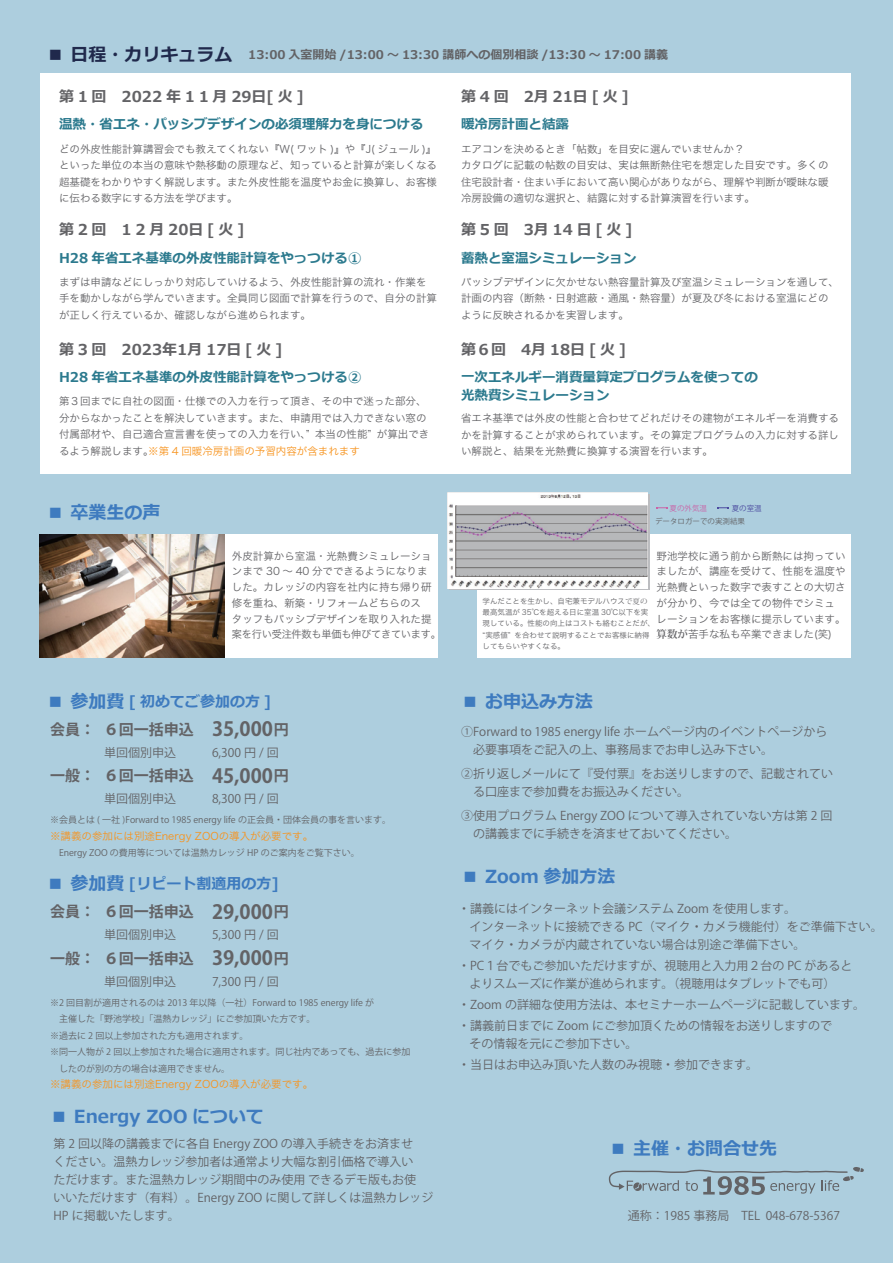
<style>
.page{position:relative;width:893px;height:1263px;background:#adcede}
.page>*{position:absolute;margin:0;border:0;box-sizing:border-box;transform-origin:0 0}
.t1{font:700 18px "Meiryo";color:#3e7bbf}
.t2{font:700 15px "Koz Go Pro";color:#636366}
.t3{font:700 15px "Meiryo";letter-spacing:.25em;color:#636366}
.t4{font:700 15px "Meiryo";color:#3e7bbf}
.t5{font:700 15px "Meiryo";color:#636366}
.t6{font:700 15px "Meiryo";letter-spacing:.125em;color:#636366}
.t7{font:700 13.5px/18px "Meiryo";color:#2c7a8e}
.t8{font:12px/18px "Koz Go Pro";color:#636366}
.t9{font:700 12px "Meiryo";color:#636366}
.t10{font:10.5px/16.5px "Hira Kaku Pro W3";color:#636366}
.t11{font:10.5px "Hira Kaku Pro W3";color:#f7931d}
.t12{font:9px/16.5px "Koz Go Pro";color:#636366}
.t13{font:7.5px/11.2px "Hira Kaku Pro W3";color:#636366}
.t14{font:7.5px "Koz Go Pro";color:#636366}
.t15{font:7.5px "Koz Go Pro";color:#c964a7}
.t16{font:7.5px "Koz Go Pro";color:#4b4a9f}
.s1{font-size:18px;color:#20294c}
.s2{color:#f7931d}
.s3{font-family:"Koz Min Pro";font-weight:700}
.s4{font-family:"Koz Min Pro"}
.s5{font-size:18px}
.s6{font-size:19.5px}
</style>
<div class="page">
<div style="left:40px;top:534px;width:398px;height:123px;background:#fff"></div>
<div style="left:477px;top:534px;width:373px;height:123px;background:#fff"></div>
<svg style="left:656px;top:507px;width:12px;height:2px"></svg>
<svg style="left:717px;top:507px;width:12px;height:2px"></svg>
<img style="left:447px;top:492px;width:201px;height:96px">
<div style="left:40px;top:74px;width:810px;height:400px;background:#fff"></div>
<svg style="left:609px;top:1167px;width:255px;height:28px"></svg>
<img style="left:40px;top:534px;width:184px;height:123px">
<p class="t9" style="left:46px;top:46px;width:623px"><span class="s1">■ 日程・カリキュラム</span> 13:00 入室開始 /13:00 ～ 13:30 講師への個別相談 /13:30 ～ 17:00 講義</p>
<h2 class="t3" style="left:59px;top:86px;width:246px">第1回　2022年11月29日[火]</h2>
<p class="t7" style="left:59px;top:116px;width:366px">温熱・省エネ・パッシブデザインの必須理解力を身につける</p>
<h2 class="t6" style="left:461px;top:86px;width:169px">第4回　2月21日[火]</h2>
<p class="t7" style="left:461px;top:116px;width:109px">暖冷房計画と結露</p>
<p class="t10" style="left:59px;top:140px;width:379px;text-align:justify">どの外皮性能計算講習会でも教えてくれない『W( ワット )』や『J( ジュール )』といった単位の本当の意味や熱移動の原理など、知っていると計算が楽しくなる超基礎をわかりやすく解説します。また外皮性能を温度やお金に換算し、お客様に伝わる数字にする方法を学びます。</p>
<h2 class="t3" style="left:59px;top:219px;width:187px">第2回　12月20日[火]</h2>
<p class="t7" style="left:59px;top:249px;width:304px">H28 年省エネ基準の外皮性能計算をやっつける①</p>
<p class="t10" style="left:59px;top:273px;width:379px">まずは申請などにしっかり対応していけるよう、外皮性能計算の流れ・作業を手を動かしながら学んでいきます。全員同じ図面で計算を行うので、自分の計算が正しく行えているか、確認しながら進められます。</p>
<h2 class="t5" style="left:59px;top:339px;width:225px">第 3 回　2023年1月 17日 [ 火 ]</h2>
<p class="t7" style="left:59px;top:369px;width:304px">H28 年省エネ基準の外皮性能計算をやっつける②</p>
<p class="t10" style="left:59px;top:392px;width:372px">第３回までに自社の図面・仕様での入力を行って頂き、その中で迷った部分、分からなかったことを解決していきます。また、申請用では入力できない窓の付属部材や、自己適合宣言書を使っての入力を行い、” 本当の性能” が算出できるよう解説します。<span class="s2">※第 4 回暖冷房計画の予習内容が含まれます</span></p>
<h1 class="t1" style="left:46px;top:500px;width:115px">■ 卒業生の声</h1>
<p class="t10" style="left:461px;top:140px;width:369px">エアコンを決めるとき「帖数」を目安に選んでいませんか？<br>カタログに記載の帖数の目安は、実は無断熱住宅を想定した目安です。多くの住宅設計者・住まい手において高い関心がありながら、理解や判断が曖昧な暖冷房設備の適切な選択と、結露に対する計算演習を行います。</p>
<h2 class="t3" style="left:461px;top:219px;width:173px">第5回　3月14日[火]</h2>
<p class="t7" style="left:461px;top:249px;width:177px">蓄熱と室温シミュレーション</p>
<p class="t10" style="left:461px;top:273px;width:380px">パッシブデザインに欠かせない熱容量計算及び室温シミュレーションを通して、計画の内容（断熱・日射遮蔽・通風・熱容量）が夏及び冬における室温にどのように反映されるかを実習します。</p>
<h2 class="t5" style="left:461px;top:339px;width:167px">第６回　4月 18日 [ 火 ]</h2>
<p class="t7" style="left:461px;top:369px;width:298px">一次エネルギー消費量算定プログラムを使っての光熱費シミュレーション</p>
<p class="t10" style="left:461px;top:409px;width:380px;text-align:justify">省エネ基準では外皮の性能と合わせてどれだけその建物がエネルギーを消費するかを計算することが求められています。その算定プログラムの入力に対する詳しい解説と、結果を光熱費に換算する演習を行います。</p>
<p class="t15" style="left:669px;top:504px;width:39px">夏の外気温</p>
<p class="t14" style="left:655px;top:516px;width:91px">データロガーでの実測結果</p>
<p class="t16" style="left:732px;top:504px;width:31px">夏の室温</p>
<p class="t10" style="left:232px;top:547px;width:210px;line-height:15.8px">外皮計算から室温・光熱費シミュレーションまで 30 ～ 40 分でできるようになりま<br>した。カレッジの内容を社内に持ち帰り研修を重ね、新築・リフォームどちらのス<br>タッフもパッシブデザインを取り入れた提案を行い受注件数も単価も伸びてきています。</p>
<p class="t10" style="left:656px;top:547px;width:191px;line-height:15.8px">野池学校に通う前から断熱には拘っていましたが、講座を受けて、性能を温度や光熱費といった数字で表すことの大切さが分かり、今では全ての物件でシミュレーションをお客様に提示しています。<span class="s3">算数が</span>苦手な私も卒業できました(笑)</p>
<p class="t13" style="left:482px;top:595px;width:174px">学んだことを生かし、自宅兼モデルハウス<span class="s4">で夏の</span>最高気温が 35℃を超える日に室温 30℃以下を実現している。性能の向上はコストも絡むことだが、“実感値” を合わせて説明することでお客様に納得してもらいやすくなる。</p>
<h2 class="t4" style="left:46px;top:691px;width:226px"><span class="s5">■ 参加費</span> [ 初めてご参加の方 ]</h2>
<h2 class="t2" style="left:50px;top:720px;width:240px">会員：６回一括申込 <span class="s6">35,000</span>円</h2>
<p class="t8" style="left:104px;top:744px;width:73px">単回個別申込</p>
<p class="t8" style="left:212px;top:744px;width:68px">6,300 円 / 回</p>
<h2 class="t2" style="left:50px;top:766px;width:240px">一般：６回一括申込 <span class="s6">45,000</span>円</h2>
<p class="t8" style="left:104px;top:790px;width:73px">単回個別申込</p>
<p class="t8" style="left:212px;top:790px;width:68px">8,300 円 / 回</p>
<p class="t12" style="left:50px;top:812px;width:343px">※会員とは ( 一社 )Forward to 1985 energy life の正会員・団体会員の事を言います。</p>
<p class="t11" style="left:50px;top:826px;width:265px">※講義の参加には別途Energy ZOOの導入が必要です。</p>
<p class="t12" style="left:50px;top:845px;width:311px">　Energy ZOO の費用等については温熱カレッジ HP のご案内をご覧下さい。</p>
<h2 class="t4" style="left:46px;top:873px;width:234px"><span class="s5">■ 参加費</span> [リピート割適用の方]</h2>
<h2 class="t2" style="left:50px;top:902px;width:240px">会員：６回一括申込 <span class="s6">29,000</span>円</h2>
<p class="t8" style="left:104px;top:926px;width:73px">単回個別申込</p>
<p class="t8" style="left:212px;top:926px;width:68px">5,300 円 / 回</p>
<h2 class="t2" style="left:50px;top:948px;width:240px">一般：６回一括申込 <span class="s6">39,000</span>円</h2>
<p class="t8" style="left:104px;top:973px;width:73px">単回個別申込</p>
<p class="t8" style="left:212px;top:973px;width:68px">7,300 円 / 回</p>
<p class="t12" style="left:50px;top:994px;width:362px">※2 回目割が適用されるのは 2013 年以降（一社）Forward to 1985 energy life が<br>　主催した「野池学校」「温熱カレッジ」にご参加頂いた方です。<br>※過去に 2 回以上参加された方も適用されます。<br>※同一人物が 2 回以上参加された場合に適用されます。同じ社内であっても、過去に参加　したのが別の方の場合は適用できません。</p>
<p class="t11" style="left:50px;top:1075px;width:265px">※講義の参加には別途Energy ZOOの導入が必要です。</p>
<h1 class="t1" style="left:50px;top:1104px;width:215px">■ Energy ZOO について</h1>
<p class="t8" style="left:53px;top:1135px;width:381px">第 2 回以降の講義までに各自 Energy ZOO の導入手続きをお済ませ<br>ください。温熱カレッジ参加者は通常より大幅な割引価格で導入い<br>ただけます。また温熱カレッジ期間中のみ使用 できるデモ版もお使<br>いいただけます（有料）。Energy ZOO に関して詳しくは温熱カレッジ<br>HP に掲載いたします。</p>
<h1 class="t1" style="left:461px;top:689px;width:133px">■ お申込み方法</h1>
<p class="t8" style="left:461px;top:723px;width:368px">①Forward to 1985 energy life ホームページ内のイベントページから　必要事項をご記入の上、事務局までお申し込み下さい。</p>
<p class="t8" style="left:461px;top:765px;width:373px">②折り返しメールにて『受付票』をお送りしますので、記載されてい　る口座まで参加費をお振込みください。</p>
<p class="t8" style="left:461px;top:807px;width:373px">③使用プログラム Energy ZOO について導入されていない方は第 2 回　の講義までに手続きを済ませておいてください。</p>
<h1 class="t1" style="left:461px;top:864px;width:156px">■ Zoom 参加方法</h1>
<p class="t8" style="left:469px;top:900px;width:415px;text-indent:-11px">・講義にはインターネット会議システム Zoom を使用します。<br>インターネットに接続できる PC（マイク・カメラ機能付）をご準備下さい。マイク・カメラが内蔵されていない場合は別途ご準備下さい。</p>
<p class="t8" style="left:458px;top:957px;width:396px;text-align:center">・PC１台でもご参加いただけますが、視聴用と入力用２台の PC があるとよりスムーズに作業が進められます。（視聴用はタブレットでも可）</p>
<p class="t8" style="left:458px;top:994px;width:409px;line-height:21px">・Zoom の詳細な使用方法は、本セミナーホームページに記載しています。・講義前日までに Zoom にご参加頂くための情報をお送りしますので</p>
<p class="t8" style="left:458px;top:1033px;width:301px;line-height:21px;text-indent:11px">その情報を元にご参加下さい。<br>・当日はお申込み頂いた人数のみ視聴・参加できます。</p>
<h1 class="t1" style="left:609px;top:1136px;width:169px">■ 主催・お問合せ先</h1>
<p class="t8" style="left:628px;top:1207px;width:214px">通称：1985 事務局　TEL 048-678-5367</p>
</div>
